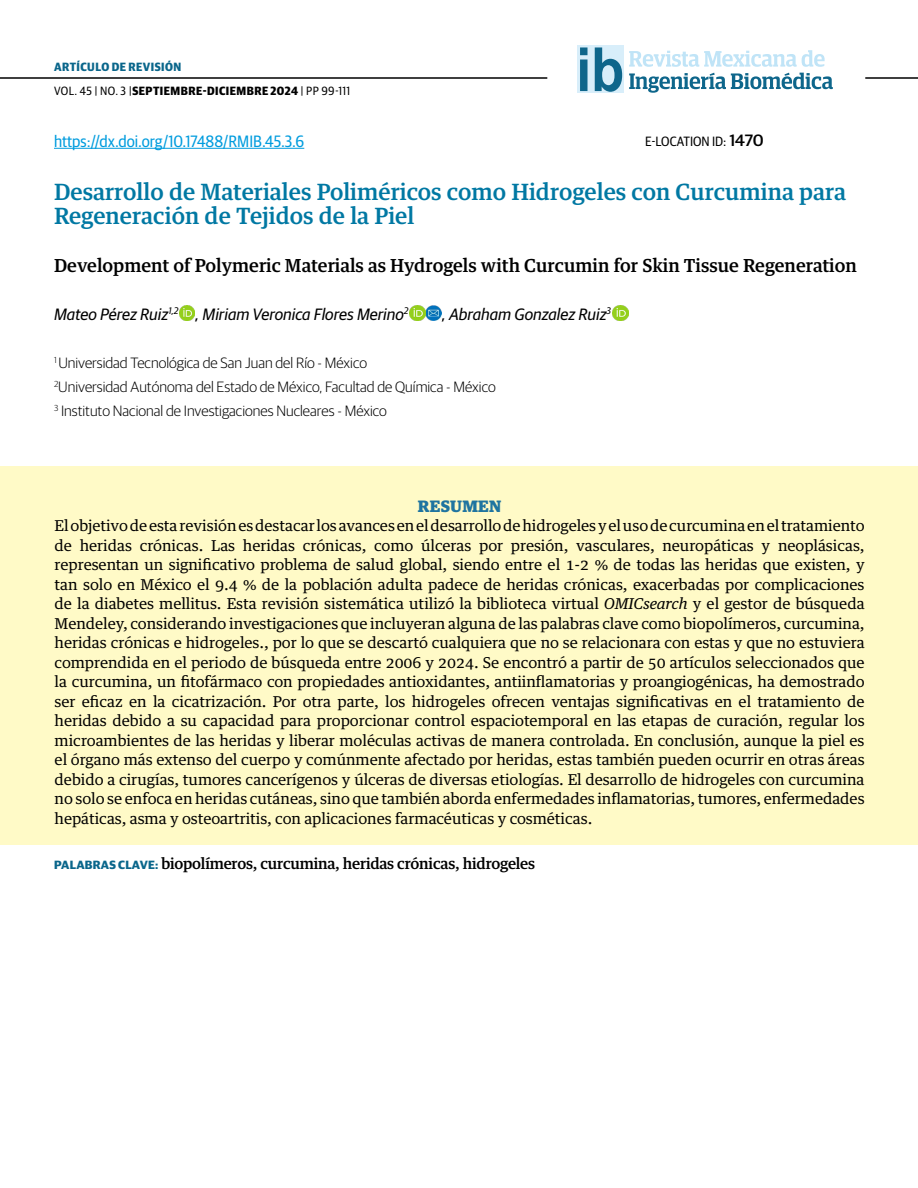
<style>
.page{position:relative;width:918px;height:1188px;background:#fff}
.page>*{position:absolute;margin:0;border:0;box-sizing:border-box;transform-origin:0 0}
.t1{font:700 60.9px "Arial Narrow";color:#0e668b;scale:1.08 1}
.t2{font:500 22.5px/24px "Guardian Egyptian Text";color:#0078a3}
.t3{font:500 18px "Guardian Egyptian Text";color:#000}
.t4{font:italic 16.5px "Guardian Sans";color:#000}
.t5{font:16.5px "Guardian Sans Narrow";color:#009cde}
.t6{font:700 16.5px "Guardian Egyptian";letter-spacing:.02em;color:#1f74a0}
.t7{font:15px/19.5px "Guardian Egyptian Text";letter-spacing:-.005em;color:#000;text-align:justify}
.t8{font:300 15px/24px "Guardian Sans";color:#000}
.t9{font:500 15px "Guardian Egyptian Text";letter-spacing:-.015em;color:#000}
.t10{font:13.5px "Guardian Sans Narrow";color:#000}
.t11{font:700 12px/24px "Guardian Sans Narrow";letter-spacing:.04em;color:#000}
.s1{color:#0a668b}
.s2{font-weight:400}
.s3{font-family:"Guardian Sans";font-weight:500;font-size:16.5px}
.s4{font-style:italic}
.s5{font-family:"Guardian Sans";font-weight:700;font-size:12px;color:#0a668b}
</style>
<div class="page">
<hr style="left:0;top:77px;width:547px;height:2px;background:#000">
<hr style="left:865px;top:77px;width:53px;height:2px;background:#000">
<svg style="left:629px;top:73px;width:204px;height:20px"></svg>
<svg style="left:629px;top:50px;width:196px;height:17px"></svg>
<div style="left:577px;top:45px;width:47px;height:48px;background:#d8eefa"></div>
<div style="left:1px;top:467px;width:917px;height:378px;background:#fffac7"></div>
<hr style="left:54px;top:148px;width:250px;height:1px;background:#009cde">
<img style="left:410px;top:305px;width:32px;height:16px">
<img style="left:179px;top:305px;width:16px;height:16px">
<img style="left:613px;top:305px;width:15px;height:16px">
<p class="t11" style="left:54px;top:54px;width:298px"><span class="s1">ARTÍCULO DE REVISIÓN<br></span><span class="s2">VOL. 45 | NO. 3 |</span>SEPTIEMBRE-DICIEMBRE 2024 <span class="s2">| PP 99-111</span></p>
<h1 class="t1" style="left:576px;top:34px;width:46px">ib</h1>
<p class="t5" style="left:54px;top:129px;width:252px">https://dx.doi.org/10.17488/RMIB.45.3.6</p>
<h2 class="t2" style="left:54px;top:177px;width:794px">Desarrollo de Materiales Poliméricos como Hidrogeles con Curcumina para<br>Regeneración de Tejidos de la Piel</h2>
<p class="t3" style="left:54px;top:250px;width:804px">Development of Polymeric Materials as Hydrogels with Curcumin for Skin Tissue Regeneration</p>
<p class="t4" style="left:54px;top:302px;width:356px">Mateo Pérez Ruiz<sup>1,2</sup> , Miriam Veronica Flores Merino<sup>2</sup></p>
<p class="t4" style="left:442px;top:302px;width:171px">, Abraham Gonzalez Ruiz<sup>3</sup></p>
<p class="t8" style="left:54px;top:349px;width:443px"><sup>1</sup> Universidad Tecnológica de San Juan del Río - México<br><sup>2</sup>Universidad Autónoma del Estado de México, Facultad de Química - México<br><sup>3</sup> Instituto Nacional de Investigaciones Nucleares - México</p>
<p class="t10" style="left:645px;top:132px;width:120px">E-LOCATION ID: <span class="s3">1470</span></p>
<p class="t6" style="left:418px;top:493px;width:85px">RESUMEN</p>
<p class="t7" style="left:55px;top:514px;width:812px">El objetivo de esta revisión es destacar los avances en el desarrollo de hidrogeles y el uso de curcumina en el tratamiento de heridas crónicas. Las heridas crónicas, como úlceras por presión, vasculares, neuropáticas y neoplásicas, representan un significativo problema de salud global, siendo entre el 1-2 % de todas las heridas que existen, y tan solo en México el 9.4 % de la población adulta padece de heridas crónicas, exacerbadas por complicaciones de la diabetes mellitus. Esta revisión sistemática utilizó la biblioteca virtual <span class="s4">OMICsearch</span> y el gestor de búsqueda Mendeley, considerando investigaciones que incluyeran alguna de las palabras clave como biopolímeros, curcumina, heridas crónicas e hidrogeles., por lo que se descartó cualquiera que no se relacionara con estas y que no estuviera comprendida en el periodo de búsqueda entre 2006 y 2024. Se encontró a partir de 50 artículos seleccionados que la curcumina, un fitofármaco con propiedades antioxidantes, antiinflamatorias y proangiogénicas, ha demostrado ser eficaz en la cicatrización. Por otra parte, los hidrogeles ofrecen ventajas significativas en el tratamiento de heridas debido a su capacidad para proporcionar control espaciotemporal en las etapas de curación, regular los microambientes de las heridas y liberar moléculas activas de manera controlada. En conclusión, aunque la piel es el órgano más extenso del cuerpo y comúnmente afectado por heridas, estas también pueden ocurrir en otras áreas debido a cirugías, tumores cancerígenos y úlceras de diversas etiologías. El desarrollo de hidrogeles con curcumina no solo se enfoca en heridas cutáneas, sino que también aborda enfermedades inflamatorias, tumores, enfermedades hepáticas, asma y osteoartritis, con aplicaciones farmacéuticas y cosméticas.</p>
<p class="t9" style="left:54px;top:851px;width:483px"><span class="s5">PALABRAS CLAVE:</span> biopolímeros, curcumina, heridas crónicas, hidrogeles</p>
</div>
